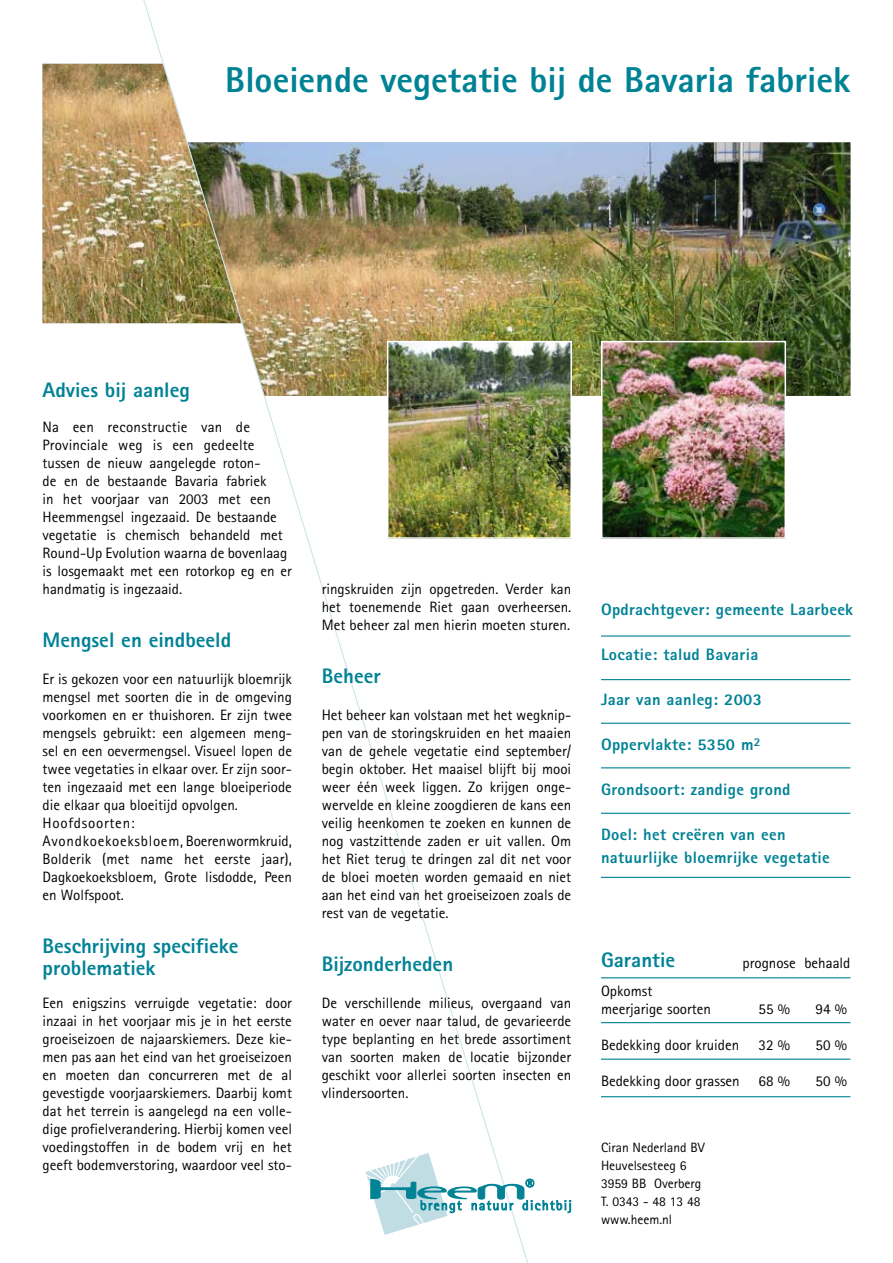
<style>
.page{position:relative;width:893px;height:1263px;background:#fff}
.page>*{position:absolute;margin:0;border:0;box-sizing:border-box;transform-origin:0 0}
.t1{font:800 36px "Rotis Sans Serif";color:#008295}
.t2{font:800 21px/22.5px "Rotis Sans Serif";color:#008295}
.t3{font:800 16.5px/22.5px "Rotis Sans Serif";letter-spacing:.02em;color:#008295}
.t4{font:15px/18px "Rotis Sans Serif";color:#000;text-align:justify}
.t5{font:13.5px/18px "Rotis Sans Serif";color:#000}
</style>
<div class="page">
<hr style="left:601px;top:635px;width:249px;height:2px;background:#008295">
<hr style="left:601px;top:679px;width:249px;height:1px;background:#008295">
<hr style="left:601px;top:723px;width:249px;height:1px;background:#008295">
<hr style="left:601px;top:767px;width:249px;height:1px;background:#008295">
<hr style="left:601px;top:813px;width:249px;height:1px;background:#008295">
<hr style="left:601px;top:877px;width:249px;height:1px;background:#008295">
<hr style="left:601px;top:1022px;width:249px;height:1px;background:#008295">
<hr style="left:601px;top:1058px;width:249px;height:2px;background:#008295">
<hr style="left:601px;top:1096px;width:249px;height:1px;background:#008295">
<hr style="left:601px;top:977px;width:249px;height:1px;background:#008295">
<img style="left:43px;top:64px;width:96px;height:259px">
<img style="left:533px;top:142px;width:317px;height:254px">
<img style="left:533px;top:344px;width:36px;height:192px">
<div style="left:387px;top:341px;width:185px;height:198px;border:2px solid #fff"></div>
<img style="left:604px;top:344px;width:179px;height:192px">
<div style="left:601px;top:341px;width:185px;height:198px;border:2px solid #fff"></div>
<img style="left:139px;top:0;width:394px;height:1263px">
<svg style="left:366px;top:1153px;width:205px;height:81px"></svg>
<h1 class="t1" style="left:225px;top:57px;width:627px">Bloeiende vegetatie bij de Bavaria fabriek</h1>
<h2 class="t2" style="left:43px;top:378px;width:149px">Advies bij aanleg</h2>
<p class="t4" style="left:43px;top:418px;width:251px;text-align:left">Na een reconstructie van de Provinciale weg is een gedeelte tussen de nieuw aangelegde roton-<br>de en de bestaande Bavaria fabriek<br>in het voorjaar van 2003 met een Heemmengsel ingezaaid. De bestaande vegetatie is chemisch behandeld met Round-Up Evolution waarna de bovenlaag is losgemaakt met een rotorkop eg en er handmatig is ingezaaid.</p>
<h2 class="t2" style="left:43px;top:628px;width:190px">Mengsel en eindbeeld</h2>
<p class="t4" style="left:43px;top:670px;width:251px;text-align:left">Er is gekozen voor een natuurlijk bloemrijk mengsel met soorten die in de omgeving voorkomen en er thuishoren. Er zijn twee mengsels gebruikt: een algemeen meng&shy;sel en een oevermengsel. Visueel lopen de twee vegetaties in elkaar over. Er zijn soor&shy;ten ingezaaid met een lange bloeiperiode die elkaar qua bloeitijd opvolgen.<br>Hoofdsoorten:<br>Avondkoekoeksbloem, Boerenwormkruid, Bolderik (met name het eerste jaar), Dagkoekoeksbloem, Grote lisdodde, Peen en Wolfspoot.</p>
<h2 class="t2" style="left:43px;top:934px;width:198px">Beschrijving specifieke problematiek</h2>
<p class="t4" style="left:43px;top:994px;width:251px">Een enigszins verruigde vegetatie: door inzaai in het voorjaar mis je in het eerste groeiseizoen de najaarskiemers. Deze kie&shy;men pas aan het eind van het groeiseizoen en moeten dan concurreren met de al gevestigde voorjaarskiemers. Daarbij komt dat het terrein is aangelegd na een volle&shy;dige profielverandering. Hierbij komen veel voedingstoffen in de bodem vrij en het geeft bodemverstoring, waardoor veel sto-</p>
<p class="t4" style="left:322px;top:580px;width:251px">ringskruiden zijn opgetreden. Verder kan het toenemende Riet gaan overheersen.<br>Met beheer zal men hierin moeten sturen.</p>
<h2 class="t2" style="left:322px;top:664px;width:61px">Beheer</h2>
<p class="t4" style="left:322px;top:706px;width:251px">Het beheer kan volstaan met het wegknip&shy;pen van de storingskruiden en het maaien van de gehele vegetatie eind september/ begin oktober. Het maaisel blijft bij mooi weer één week liggen. Zo krijgen onge&shy;wervelde en kleine zoogdieren de kans een veilig heenkomen te zoeken en kunnen de nog vastzittende zaden er uit vallen. Om het Riet terug te dringen zal dit net voor de bloei moeten worden gemaaid en niet aan het eind van het groeiseizoen zoals de rest van de vegetatie.</p>
<h2 class="t2" style="left:322px;top:952px;width:133px">Bijzonderheden</h2>
<p class="t4" style="left:322px;top:994px;width:251px">De verschillende milieus, overgaand van water en oever naar talud, de gevarieerde type beplanting en het brede assortiment van soorten maken de locatie bijzonder geschikt voor allerlei soorten insecten en vlindersoorten.</p>
<p class="t3" style="left:601px;top:598px;width:254px">Opdrachtgever: gemeente Laarbeek</p>
<p class="t3" style="left:601px;top:643px;width:159px">Locatie: talud Bavaria</p>
<p class="t3" style="left:601px;top:688px;width:162px">Jaar van aanleg: 2003</p>
<p class="t3" style="left:601px;top:733px;width:161px">Oppervlakte: 5350 m<sup>2</sup></p>
<p class="t3" style="left:601px;top:778px;width:191px">Grondsoort: zandige grond</p>
<p class="t3" style="left:601px;top:823px;width:230px">Doel: het creëren van een natuurlijke bloemrijke vegetatie</p>
<h2 class="t2" style="left:601px;top:948px;width:76px">Garantie</h2>
<p class="t4" style="left:742px;top:953px;width:109px">prognose behaald</p>
<p class="t4" style="left:601px;top:982px;width:112px">Opkomst meerjarige soorten</p>
<p class="t4" style="left:758px;top:1000px;width:33px">55 %</p>
<p class="t4" style="left:815px;top:1000px;width:33px">94 %</p>
<p class="t4" style="left:601px;top:1036px;width:140px">Bedekking door kruiden</p>
<p class="t4" style="left:758px;top:1036px;width:33px">32 %</p>
<p class="t4" style="left:815px;top:1036px;width:33px">50 %</p>
<p class="t4" style="left:601px;top:1072px;width:190px">Bedekking door grassen 68 %</p>
<p class="t4" style="left:815px;top:1072px;width:33px">50 %</p>
<p class="t5" style="left:601px;top:1138px;width:105px">Ciran Nederland BV<br>Heuvelsesteeg 6<br>3959 BB Overberg<br>T. 0343 - 48 13 48 www.heem.nl</p>
</div>
